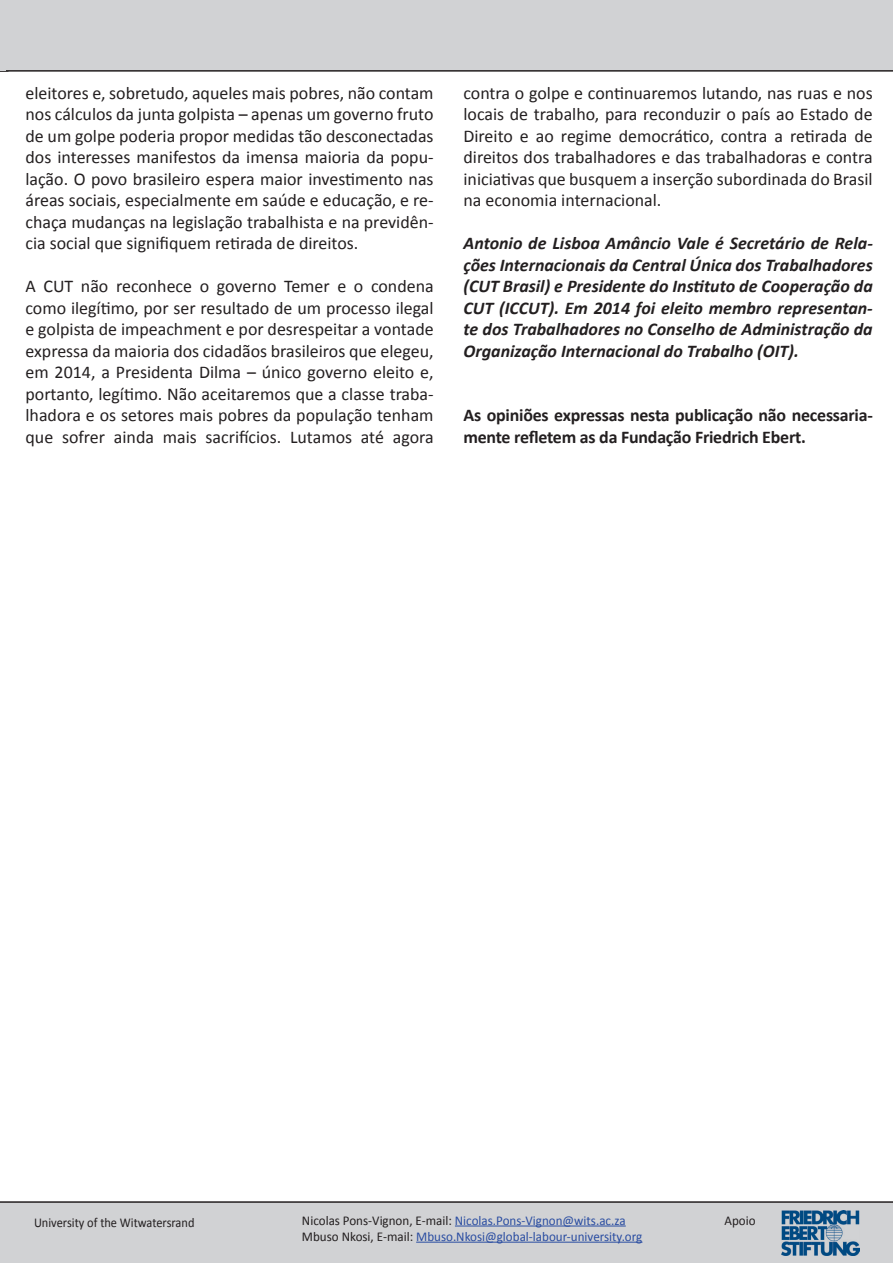
<style>
.page{position:relative;width:893px;height:1263px;background:#fff}
.page>*{position:absolute;margin:0;border:0;box-sizing:border-box;transform-origin:0 0}
.t1{font:18px/21.5px "Calibri";color:#231f20;text-align:justify}
.t2{font:italic 700 18px/21.5px "Calibri";color:#231f20;text-align:justify}
.t3{font:700 18px/21.5px "Calibri";letter-spacing:-.015em;color:#231f20}
.t4{font:13.5px "Calibri";color:#2a4da1}
.t5{font:13.5px "Calibri";color:#231f20;scale:.92 1}
.t6{font:13.5px "Calibri";color:#231f20}
.s1{color:#231f20}
</style>
<div class="page">
<div style="left:0;top:0;width:893px;height:72px;background:#d1d2d4"></div>
<div style="left:0;top:0;width:6px;height:70px;background:#d1d2d4"></div>
<div style="left:0;top:1201px;width:893px;height:62px;background:#d1d2d4"></div>
<img style="left:781px;top:1210px;width:78px;height:45px">
<hr style="left:455px;top:1225px;width:171px;height:1px;background:#2a4da1">
<hr style="left:416px;top:1242px;width:226px;height:1px;background:#2a4da1">
<p class="t1" style="left:26px;top:82px;width:410px">eleitores e, sobretudo, aqueles mais pobres, não contam nos cálculos da junta golpista – apenas um governo fruto de um golpe poderia propor medidas tão desconectadas dos interesses manifestos da imensa maioria da popu&shy;lação. O povo brasileiro espera maior investimento nas áreas sociais, especialmente em saúde e educação, e re&shy;chaça mudanças na legislação trabalhista e na previdên&shy;cia social que signifiquem retirada de direitos.</p>
<p class="t1" style="left:26px;top:276px;width:410px">A CUT não reconhece o governo Temer e o condena como ilegítimo, por ser resultado de um processo ilegal e golpista de impeachment e por desrespeitar a vontade expressa da maioria dos cidadãos brasileiros que elegeu, em 2014, a Presidenta Dilma – único governo eleito e, portanto, legítimo. Não aceitaremos que a classe traba&shy;lhadora e os setores mais pobres da população tenham que sofrer ainda mais sacrifícios. Lutamos até agora</p>
<p class="t1" style="left:463px;top:82px;width:411px">contra o golpe e continuaremos lutando, nas ruas e nos locais de trabalho, para reconduzir o país ao Estado de Direito e ao regime democrático, contra a retirada de direitos dos trabalhadores e das trabalhadoras e contra iniciativas que busquem a inserção subordinada do Brasil na economia internacional.</p>
<p class="t2" style="left:463px;top:232px;width:411px">Antonio de Lisboa Amâncio Vale é Secretário de Rela&shy;ções Internacionais da Central Única dos Trabalhadores (CUT Brasil) e Presidente do Instituto de Cooperação da CUT (ICCUT). Em 2014 foi eleito membro representan&shy;te dos Trabalhadores no Conselho de Administração da Organização Internacional do Trabalho (OIT).</p>
<p class="t3" style="left:463px;top:405px;width:411px">As opiniões expressas nesta publicação não neces saria&shy;mente refletem as da Fundação Friedrich Ebert.</p>
<p class="t5" style="left:34px;top:1214px;width:176px">University of the Witwatersrand</p>
<p class="t4" style="left:302px;top:1211px;width:325px"><span class="s1">Nicolas Pons-Vignon, E-mail:</span> Nicolas.Pons-Vignon@wits.ac.za</p>
<p class="t6" style="left:724px;top:1212px;width:33px">Apoio</p>
<p class="t4" style="left:302px;top:1227px;width:342px"><span class="s1">Mbuso Nkosi, E-mail:</span> Mbuso.Nkosi@global-labour-university.org</p>
</div>
